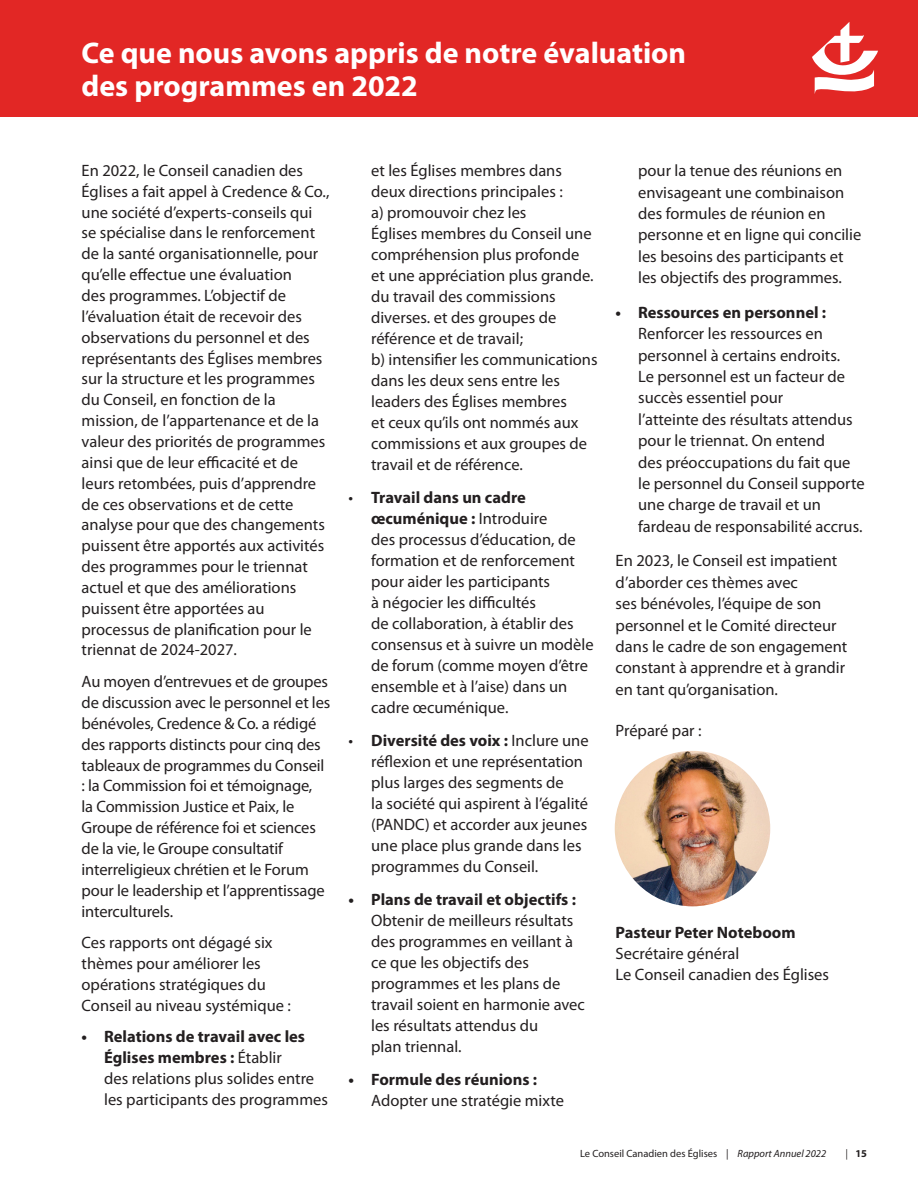
<style>
.page{position:relative;width:918px;height:1188px;background:#fff}
.page>*{position:absolute;margin:0;border:0;box-sizing:border-box;transform-origin:0 0}
.t1{font:700 30px/33px "Myriad Pro";color:#fff}
.t2{font:16.5px/20.9px "Myriad Pro";color:#231f20}
.t3{font:700 16.5px "Myriad Pro";color:#231f20}
.t4{font:10.5px "Myriad Pro";color:#231f20}
.t5{font:700 10.5px "Myriad Pro";color:#231f20}
.s1{font-weight:700}
.s2{font-style:italic}
.s3{font-weight:400;font-style:italic}
</style>
<div class="page">
<div style="left:0;top:0;width:918px;height:117px;background:#e22725"></div>
<svg style="left:812px;top:22px;width:66px;height:72px"></svg>
<img style="left:615px;top:751px;width:155px;height:155px;border-radius:78px">
<h1 class="t1" style="left:82px;top:35px;width:606px">Ce que nous avons appris de notre évaluation des programmes en 2022</h1>
<p class="t2" style="left:82px;top:160px;width:249px">En 2022, le Conseil canadien des Églises a fait appel à Credence &amp; Co., une société d’experts-conseils qui se spécialise dans le renforcement de la santé organisationnelle, pour qu’elle effectue une évaluation<br>des programmes. L’objectif de l’évaluation était de recevoir des observations du personnel et des représentants des Églises membres sur la structure et les programmes du Conseil, en fonction de la mission, de l’appartenance et de la valeur des priorités de programmes ainsi que de leur efficacité et de leurs retombées, puis d’apprendre de ces observations et de cette analyse pour que des changements puissent être apportés aux activités des programmes pour le triennat actuel et que des améliorations puissent être apportées au processus de planification pour le triennat de 2024-2027.</p>
<p class="t2" style="left:82px;top:671px;width:250px">Au moyen d’entrevues et de groupes de discussion avec le personnel et les bénévoles, Credence &amp; Co. a rédigé des rapports distincts pour cinq des tableaux de programmes du Conseil : la Commission foi et témoignage,<br>la Commission Justice et Paix, le Groupe de référence foi et sciences de la vie, le Groupe consultatif interreligieux chrétien et le Forum pour le leadership et l’apprentissage interculturels.</p>
<p class="t2" style="left:82px;top:932px;width:211px">Ces rapports ont dégagé six thèmes pour améliorer les opérations stratégiques du<br>Conseil au niveau systémique :</p>
<p class="t2" style="left:104px;top:1026px;width:225px;text-indent:-23px"><span class="s1">• Relations de travail avec les<br>Églises membres :</span> Établir<br>des relations plus solides entre les participants des programmes</p>
<p class="t2" style="left:371px;top:160px;width:228px">et les Églises membres dans deux directions principales :<br>a) promouvoir chez les<br>Églises membres du Conseil une compréhension plus profonde<br>et une appréciation plus grande. du travail des commissions diverses. et des groupes de référence et de travail;<br>b) intensifier les communications dans les deux sens entre les leaders des Églises membres<br>et ceux qu’ils ont nommés aux commissions et aux groupes de travail et de référence.</p>
<p class="t2" style="left:371px;top:487px;width:224px;text-indent:-23px">• <span class="s1">Travail dans un cadre œcuménique :</span> Introduire<br>des processus d’éducation, de formation et de renforcement pour aider les participants<br>à négocier les difficultés<br>de collaboration, à établir des consensus et à suivre un modèle de forum (comme moyen d’être ensemble et à l’aise) dans un cadre œcuménique.</p>
<p class="t2" style="left:371px;top:730px;width:219px;text-indent:-23px">• <span class="s1">Diversité des voix :</span> Inclure une réflexion et une représentation plus larges des segments de<br>la société qui aspirent à l’égalité (PANDC) et accorder aux jeunes une place plus grande dans les programmes du Conseil.</p>
<p class="t3" style="left:349px;top:889px;width:229px">• Plans de travail et objectifs :</p>
<p class="t2" style="left:371px;top:910px;width:215px">Obtenir de meilleurs résultats des programmes en veillant à ce que les objectifs des programmes et les plans de travail soient en harmonie avec les résultats attendus du<br>plan triennal.</p>
<p class="t3" style="left:349px;top:1068px;width:190px">• Formule des réunions :</p>
<p class="t2" style="left:371px;top:1090px;width:194px">Adopter une stratégie mixte</p>
<p class="t2" style="left:638px;top:160px;width:225px;line-height:21.3px">pour la tenue des réunions en envisageant une combinaison des formules de réunion en personne et en ligne qui concilie les besoins des participants et les objectifs des programmes.</p>
<p class="t3" style="left:616px;top:302px;width:212px">• Ressources en personnel :</p>
<p class="t2" style="left:638px;top:323px;width:228px;line-height:21.3px">Renforcer les ressources en personnel à certains endroits.<br>Le personnel est un facteur de succès essentiel pour<br>l’atteinte des résultats attendus pour le triennat. On entend<br>des préoccupations du fait que le personnel du Conseil supporte une charge de travail et un fardeau de responsabilité accrus.</p>
<p class="t2" style="left:616px;top:550px;width:233px;line-height:21.3px">En 2023, le Conseil est impatient d’aborder ces thèmes avec<br>ses bénévoles, l’équipe de son personnel et le Comité directeur dans le cadre de son engagement constant à apprendre et à grandir en tant qu’organisation.</p>
<p class="t2" style="left:616px;top:720px;width:87px">Préparé par :</p>
<p class="t3" style="left:616px;top:922px;width:181px">Pasteur Peter Noteboom</p>
<p class="t2" style="left:616px;top:943px;width:215px">Secrétaire général<br>Le Conseil canadien des Églises</p>
<p class="t4" style="left:580px;top:1147px;width:248px">Le Conseil Canadien des Églises | <span class="s2">Rapport Annuel 2022</span></p>
<p class="t5" style="left:845px;top:1146px;width:23px"><span class="s3">|</span> 15</p>
</div>
